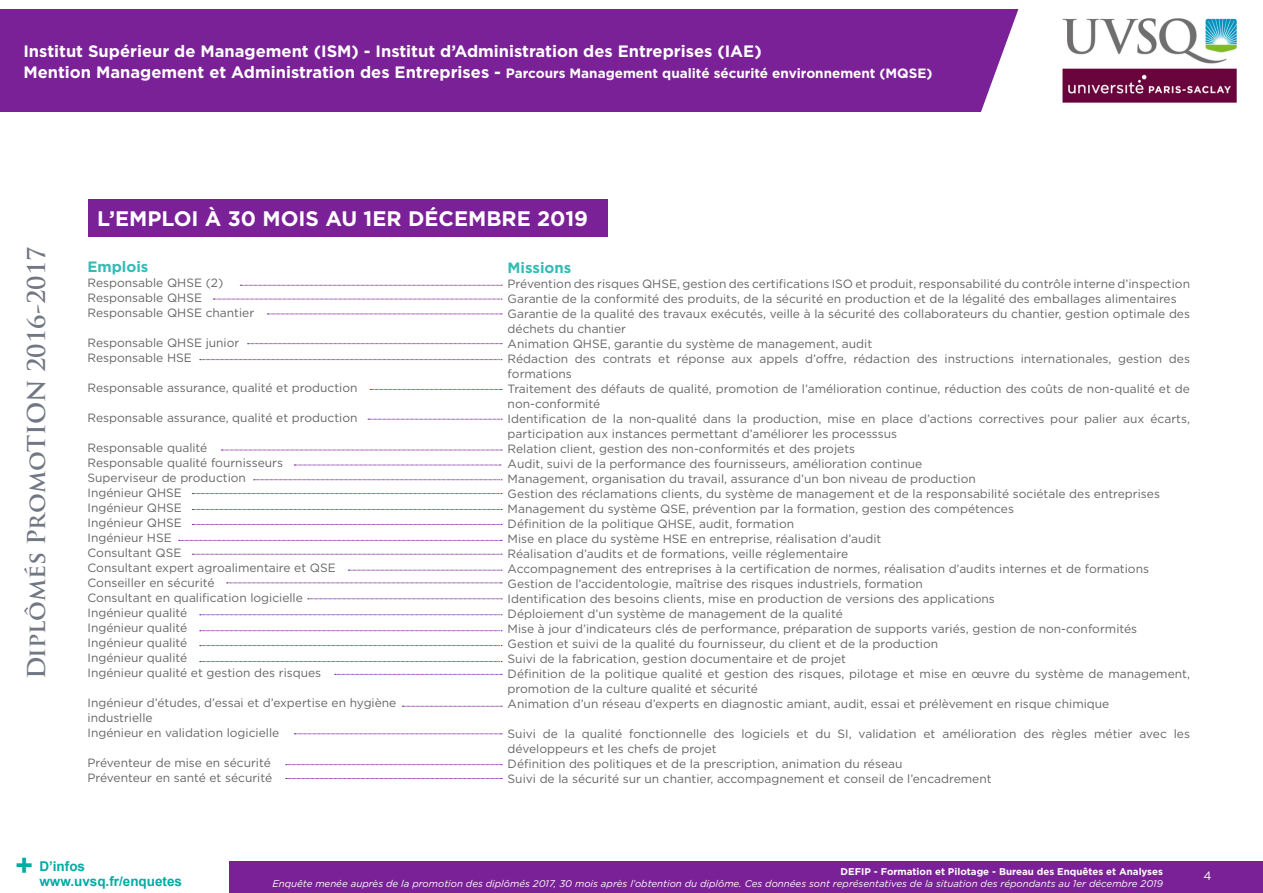
<style>
.page{position:relative;width:1263px;height:893px;background:#fff}
.page>*{position:absolute;margin:0;border:0;box-sizing:border-box;transform-origin:0 0}
.t1{font:700 30px "Arial";color:#00aba4}
.t2{font:700 24px "Trajan Pro";color:#717783}
.t3{font:700 21px "Gotham";color:#fff}
.t4{font:700 16.5px "Gotham";color:#fff}
.t5{font:700 15px "Gotham";color:#33bcb6}
.t6{font:700 13.5px "Gotham";color:#fff}
.t7{font:700 13.5px/15px "Arial";color:#00aba4}
.t8{font:12px/15px "Gotham";color:#646567}
.t9{font:12px "Gotham";color:#fff}
.t10{font:italic 9.75px "Gotham";color:#fff}
.t11{font:700 9.75px "Gotham";color:#fff}
.s1{font-size:16.5px}
</style>
<div class="page">
<div style="left:0;top:861px;width:1263px;height:32px;background:#7b2198"></div>
<div style="left:0;top:836px;width:229px;height:57px;background:#fff"></div>
<div style="left:0;top:10px;width:1023px;height:102px;background:#7b2198"></div>
<svg style="left:963px;top:9px;width:60px;height:103px"></svg>
<img style="left:1062px;top:18px;width:175px;height:85px">
<div style="left:89px;top:199px;width:519px;height:38px;background:#7b2198"></div>
<svg style="left:368px;top:419px;width:134px;height:1px"></svg>
<svg style="left:200px;top:359px;width:302px;height:1px"></svg>
<svg style="left:294px;top:465px;width:207px;height:1px"></svg>
<svg style="left:240px;top:285px;width:262px;height:1px"></svg>
<svg style="left:267px;top:314px;width:235px;height:1px"></svg>
<svg style="left:248px;top:343px;width:254px;height:1px"></svg>
<svg style="left:221px;top:450px;width:281px;height:1px"></svg>
<svg style="left:213px;top:299px;width:289px;height:1px"></svg>
<svg style="left:254px;top:479px;width:248px;height:1px"></svg>
<svg style="left:192px;top:509px;width:310px;height:1px"></svg>
<svg style="left:179px;top:540px;width:323px;height:1px"></svg>
<svg style="left:348px;top:570px;width:154px;height:1px"></svg>
<svg style="left:200px;top:614px;width:302px;height:1px"></svg>
<svg style="left:200px;top:645px;width:302px;height:1px"></svg>
<svg style="left:227px;top:583px;width:275px;height:1px"></svg>
<svg style="left:370px;top:389px;width:132px;height:1px"></svg>
<svg style="left:192px;top:493px;width:310px;height:1px"></svg>
<svg style="left:192px;top:524px;width:310px;height:1px"></svg>
<svg style="left:192px;top:554px;width:310px;height:1px"></svg>
<svg style="left:308px;top:599px;width:194px;height:1px"></svg>
<svg style="left:200px;top:630px;width:302px;height:1px"></svg>
<svg style="left:200px;top:661px;width:302px;height:1px"></svg>
<svg style="left:402px;top:706px;width:100px;height:1px"></svg>
<svg style="left:294px;top:734px;width:208px;height:1px"></svg>
<svg style="left:335px;top:674px;width:167px;height:1px"></svg>
<svg style="left:286px;top:764px;width:216px;height:1px"></svg>
<svg style="left:286px;top:778px;width:216px;height:1px"></svg>
<p class="t4" style="left:23px;top:40px;width:740px">Institut Supérieur de Management (ISM) - Institut d’Administration des Entreprises (IAE)</p>
<p class="t6" style="left:23px;top:64px;width:910px"><span class="s1">Mention Management et Administration des Entreprises -</span> Parcours Management qualité sécurité environnement (MQSE)</p>
<h2 class="t2" style="left:22px;top:679px;width:434px;rotate:-90deg">Diplômés PromoTION 2016-2017</h2>
<p class="t3" style="left:97px;top:205px;width:493px">L’EMPLOI À 30 MOIS AU 1ER DÉCEMBRE 2019</p>
<p class="t5" style="left:88px;top:257px;width:62px">Emplois</p>
<p class="t8" style="left:88px;top:275px;width:137px">Responsable QHSE (2)</p>
<p class="t8" style="left:88px;top:290px;width:116px">Responsable QHSE</p>
<p class="t8" style="left:88px;top:305px;width:168px">Responsable QHSE chantier</p>
<p class="t8" style="left:88px;top:335px;width:153px">Responsable QHSE junior</p>
<p class="t8" style="left:88px;top:350px;width:106px">Responsable HSE</p>
<p class="t8" style="left:88px;top:380px;width:271px">Responsable assurance, qualité et production</p>
<p class="t8" style="left:88px;top:410px;width:271px">Responsable assurance, qualité et production</p>
<p class="t8" style="left:88px;top:440px;width:121px">Responsable qualité</p>
<p class="t8" style="left:88px;top:455px;width:197px">Responsable qualité fournisseurs</p>
<p class="t8" style="left:88px;top:470px;width:160px">Superviseur de production</p>
<p class="t8" style="left:88px;top:485px;width:96px">Ingénieur QHSE</p>
<p class="t8" style="left:88px;top:500px;width:96px">Ingénieur QHSE</p>
<p class="t8" style="left:88px;top:515px;width:96px">Ingénieur QHSE</p>
<p class="t8" style="left:88px;top:530px;width:86px">Ingénieur HSE</p>
<p class="t8" style="left:88px;top:545px;width:95px">Consultant QSE</p>
<p class="t8" style="left:88px;top:560px;width:250px">Consultant expert agroalimentaire et QSE</p>
<p class="t8" style="left:88px;top:575px;width:129px">Conseiller en sécurité</p>
<p class="t8" style="left:88px;top:590px;width:217px">Consultant en qualification logicielle</p>
<p class="t8" style="left:88px;top:605px;width:101px">Ingénieur qualité</p>
<p class="t8" style="left:88px;top:620px;width:101px">Ingénieur qualité</p>
<p class="t8" style="left:88px;top:635px;width:101px">Ingénieur qualité</p>
<p class="t8" style="left:88px;top:650px;width:101px">Ingénieur qualité</p>
<p class="t8" style="left:88px;top:665px;width:235px">Ingénieur qualité et gestion des risques</p>
<p class="t8" style="left:88px;top:695px;width:310px">Ingénieur d’études, d’essai et d’expertise en hygiène industrielle</p>
<p class="t8" style="left:88px;top:725px;width:193px">Ingénieur en validation logicielle</p>
<p class="t8" style="left:88px;top:755px;width:185px">Préventeur de mise en sécurité</p>
<p class="t8" style="left:88px;top:770px;width:186px">Préventeur en santé et sécurité</p>
<p class="t5" style="left:508px;top:257px;width:65px">Missions</p>
<p class="t8" style="left:508px;top:276px;width:684px">Prévention des risques QHSE, gestion des certifications ISO et produit, responsabilité du contrôle interne d’inspection</p>
<p class="t8" style="left:508px;top:291px;width:670px">Garantie de la conformité des produits, de la sécurité en production et de la légalité des emballages alimentaires</p>
<p class="t8" style="left:508px;top:306px;width:684px">Garantie de la qualité des travaux exécutés, veille à la sécurité des collaborateurs du chantier, gestion optimale des déchets du chantier</p>
<p class="t8" style="left:508px;top:336px;width:366px">Animation QHSE, garantie du système de management, audit</p>
<p class="t8" style="left:508px;top:351px;width:684px">Rédaction des contrats et réponse aux appels d’offre, rédaction des instructions internationales, gestion des formations</p>
<p class="t8" style="left:508px;top:381px;width:684px">Traitement des défauts de qualité, promotion de l’amélioration continue, réduction des coûts de non-qualité et de non-conformité</p>
<p class="t8" style="left:508px;top:411px;width:684px">Identification de la non-qualité dans la production, mise en place d’actions correctives pour palier aux écarts, participation aux instances permettant d’améliorer les processsus</p>
<p class="t8" style="left:508px;top:441px;width:349px">Relation client, gestion des non-conformités et des projets</p>
<p class="t8" style="left:508px;top:456px;width:416px">Audit, suivi de la performance des fournisseurs, amélioration continue</p>
<p class="t8" style="left:508px;top:471px;width:470px">Management, organisation du travail, assurance d’un bon niveau de production</p>
<p class="t8" style="left:508px;top:486px;width:654px">Gestion des réclamations clients, du système de management et de la responsabilité sociétale des entreprises</p>
<p class="t8" style="left:508px;top:501px;width:508px">Management du système QSE, prévention par la formation, gestion des compétences</p>
<p class="t8" style="left:508px;top:516px;width:288px">Définition de la politique QHSE, audit, formation</p>
<p class="t8" style="left:508px;top:531px;width:375px">Mise en place du système HSE en entreprise, réalisation d’audit</p>
<p class="t8" style="left:508px;top:546px;width:342px">Réalisation d’audits et de formations, veille réglementaire</p>
<p class="t8" style="left:508px;top:561px;width:643px">Accompagnement des entreprises à la certification de normes, réalisation d’audits internes et de formations</p>
<p class="t8" style="left:508px;top:576px;width:417px">Gestion de l’accidentologie, maîtrise des risques industriels, formation</p>
<p class="t8" style="left:508px;top:591px;width:489px">Identification des besoins clients, mise en production de versions des applications</p>
<p class="t8" style="left:508px;top:606px;width:337px">Déploiement d’un système de management de la qualité</p>
<p class="t8" style="left:508px;top:621px;width:631px">Mise à jour d’indicateurs clés de performance, préparation de supports variés, gestion de non-conformités</p>
<p class="t8" style="left:508px;top:636px;width:432px">Gestion et suivi de la qualité du fournisseur, du client et de la production</p>
<p class="t8" style="left:508px;top:651px;width:340px">Suivi de la fabrication, gestion documentaire et de projet</p>
<p class="t8" style="left:508px;top:666px;width:684px">Définition de la politique qualité et gestion des risques, pilotage et mise en œuvre du système de management, promotion de la culture qualité et sécurité</p>
<p class="t8" style="left:508px;top:696px;width:603px">Animation d’un réseau d’experts en diagnostic amiant, audit, essai et prélèvement en risque chimique</p>
<p class="t8" style="left:508px;top:726px;width:684px">Suivi de la qualité fonctionnelle des logiciels et du SI, validation et amélioration des règles métier avec les développeurs et les chefs de projet</p>
<p class="t8" style="left:508px;top:756px;width:396px">Définition des politiques et de la prescription, animation du réseau</p>
<p class="t8" style="left:508px;top:771px;width:485px">Suivi de la sécurité sur un chantier, accompagnement et conseil de l’encadrement</p>
<h1 class="t1" style="left:15px;top:845px;width:19px">+</h1>
<p class="t7" style="left:39px;top:859px;width:144px">D’infos www.uvsq.fr/enquetes</p>
<p class="t11" style="left:841px;top:865px;width:324px">DEFIP - Formation et Pilotage - Bureau des Enquêtes et Analyses</p>
<p class="t10" style="left:272px;top:877px;width:892px">Enquête menée auprès de la promotion des diplômés 2017, 30 mois après l’obtention du diplôme. Ces données sont représentatives de la situation des répondants au 1er décembre 2019</p>
<p class="t9" style="left:1203px;top:868px;width:10px">4</p>
</div>
